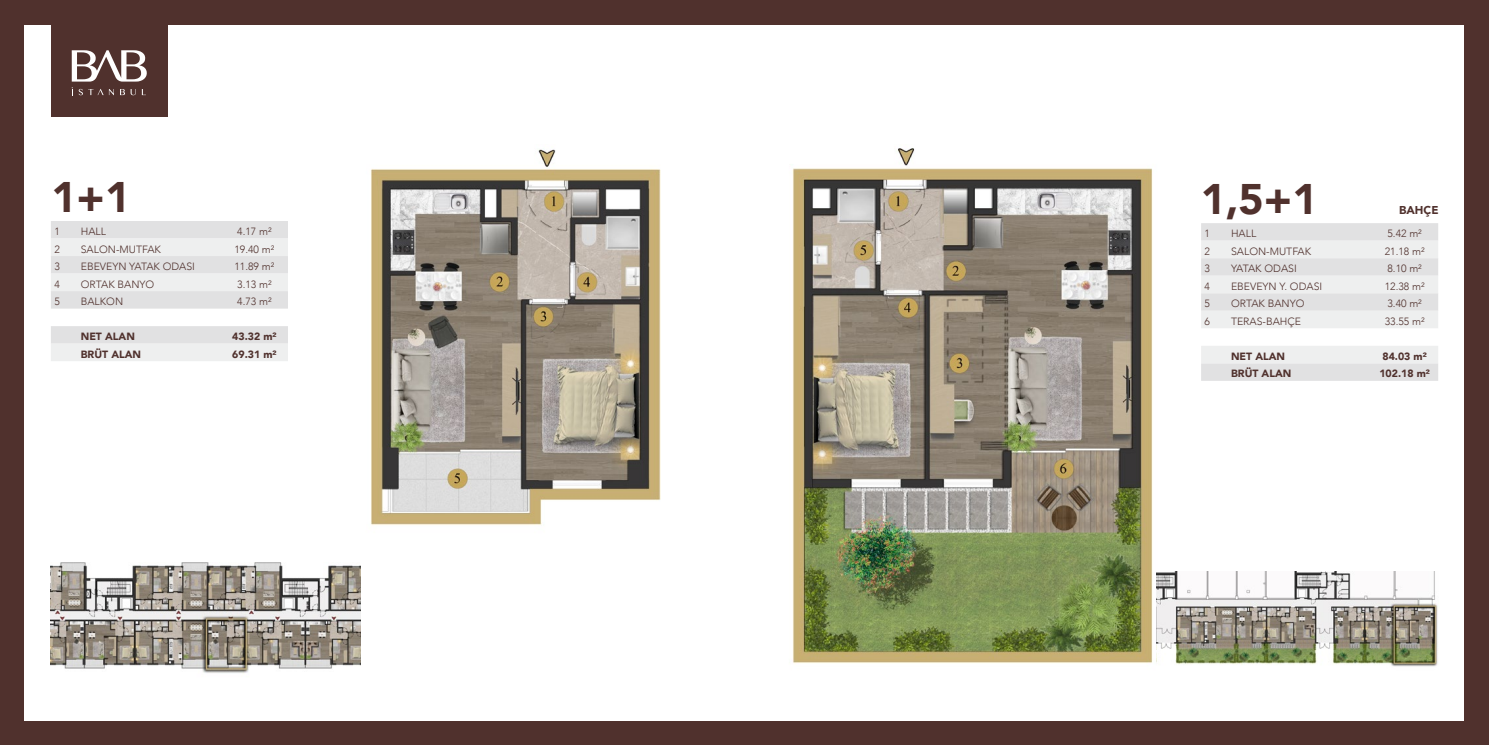
<style>
.page{position:relative;width:1489px;height:745px;background:#fff}
.page>*{position:absolute;margin:0;border:0;box-sizing:border-box;transform-origin:0 0}
.t1{font:900 42.61px "Avenir";color:#50312d}
.t2{font:900 11.38px "Avenir";color:#50312d}
.t3{font:300 10.5px "Avenir";color:#50312d}
.t4{font:900 10.5px "Avenir";color:#50312d}
</style>
<div class="page">
<div style="left:0;top:0;width:1488px;height:744px;background:#50312d"></div>
<div style="left:25px;top:25px;width:1438px;height:694px;background:#fff"></div>
<div style="left:51px;top:0;width:116px;height:117px;background:#50312d"></div>
<svg style="left:120px;top:89px;width:5px;height:6px"></svg>
<svg style="left:131px;top:89px;width:5px;height:6px"></svg>
<svg style="left:72px;top:50px;width:75px;height:31px"></svg>
<svg style="left:79px;top:89px;width:35px;height:6px"></svg>
<svg style="left:1201px;top:223px;width:236px;height:157px;background:#eaeaeb"></svg>
<img style="left:792px;top:148px;width:361px;height:516px">
<img style="left:1156px;top:571px;width:282px;height:96px">
<img style="left:370px;top:149px;width:291px;height:376px">
<svg style="left:51px;top:221px;width:237px;height:140px;background:#e9eaea"></svg>
<img style="left:51px;top:562px;width:309px;height:112px">
<h1 class="t1" style="left:51px;top:160px;width:80px">1+1</h1>
<p class="t3" style="left:54px;top:225px;width:7px">1</p>
<p class="t3" style="left:81px;top:225px;width:27px">HALL</p>
<p class="t3" style="left:237px;top:225px;width:36px">4.17 m²</p>
<p class="t3" style="left:54px;top:242px;width:7px">2</p>
<p class="t3" style="left:81px;top:242px;width:82px">SALON-MUTFAK</p>
<p class="t3" style="left:234px;top:242px;width:41px">19.40 m²</p>
<p class="t3" style="left:54px;top:260px;width:7px">3</p>
<p class="t3" style="left:81px;top:260px;width:116px">EBEVEYN YATAK ODASI</p>
<p class="t3" style="left:234px;top:260px;width:41px">11.89 m²</p>
<p class="t3" style="left:54px;top:277px;width:7px">4</p>
<p class="t3" style="left:81px;top:277px;width:75px">ORTAK BANYO</p>
<p class="t3" style="left:237px;top:277px;width:36px">3.13 m²</p>
<p class="t3" style="left:54px;top:295px;width:7px">5</p>
<p class="t3" style="left:81px;top:295px;width:44px">BALKON</p>
<p class="t3" style="left:237px;top:295px;width:36px">4.73 m²</p>
<p class="t4" style="left:81px;top:327px;width:56px">NET ALAN</p>
<p class="t4" style="left:232px;top:327px;width:46px">43.32 m²</p>
<p class="t4" style="left:81px;top:345px;width:62px">BRÜT ALAN</p>
<p class="t4" style="left:232px;top:345px;width:46px">69.31 m²</p>
<h1 class="t1" style="left:1200px;top:162px;width:118px">1,5+1</h1>
<p class="t2" style="left:1398px;top:200px;width:41px">BAHÇE</p>
<p class="t3" style="left:1204px;top:227px;width:7px">1</p>
<p class="t3" style="left:1230px;top:227px;width:27px">HALL</p>
<p class="t3" style="left:1387px;top:227px;width:36px">5.42 m²</p>
<p class="t3" style="left:1204px;top:245px;width:7px">2</p>
<p class="t3" style="left:1230px;top:245px;width:82px">SALON-MUTFAK</p>
<p class="t3" style="left:1384px;top:245px;width:41px">21.18 m²</p>
<p class="t3" style="left:1204px;top:262px;width:7px">3</p>
<p class="t3" style="left:1230px;top:262px;width:67px">YATAK ODASI</p>
<p class="t3" style="left:1387px;top:262px;width:36px">8.10 m²</p>
<p class="t3" style="left:1204px;top:280px;width:7px">4</p>
<p class="t3" style="left:1230px;top:280px;width:93px">EBEVEYN Y. ODASI</p>
<p class="t3" style="left:1384px;top:280px;width:41px">12.38 m²</p>
<p class="t3" style="left:1204px;top:297px;width:7px">5</p>
<p class="t3" style="left:1230px;top:297px;width:75px">ORTAK BANYO</p>
<p class="t3" style="left:1387px;top:297px;width:36px">3.40 m²</p>
<p class="t3" style="left:1204px;top:315px;width:7px">6</p>
<p class="t3" style="left:1230px;top:315px;width:72px">TERAS-BAHÇE</p>
<p class="t3" style="left:1384px;top:315px;width:41px">33.55 m²</p>
<p class="t4" style="left:1230px;top:347px;width:56px">NET ALAN</p>
<p class="t4" style="left:1382px;top:347px;width:46px">84.03 m²</p>
<p class="t4" style="left:1230px;top:364px;width:62px">BRÜT ALAN</p>
<p class="t4" style="left:1379px;top:364px;width:52px">102.18 m²</p>
</div>
